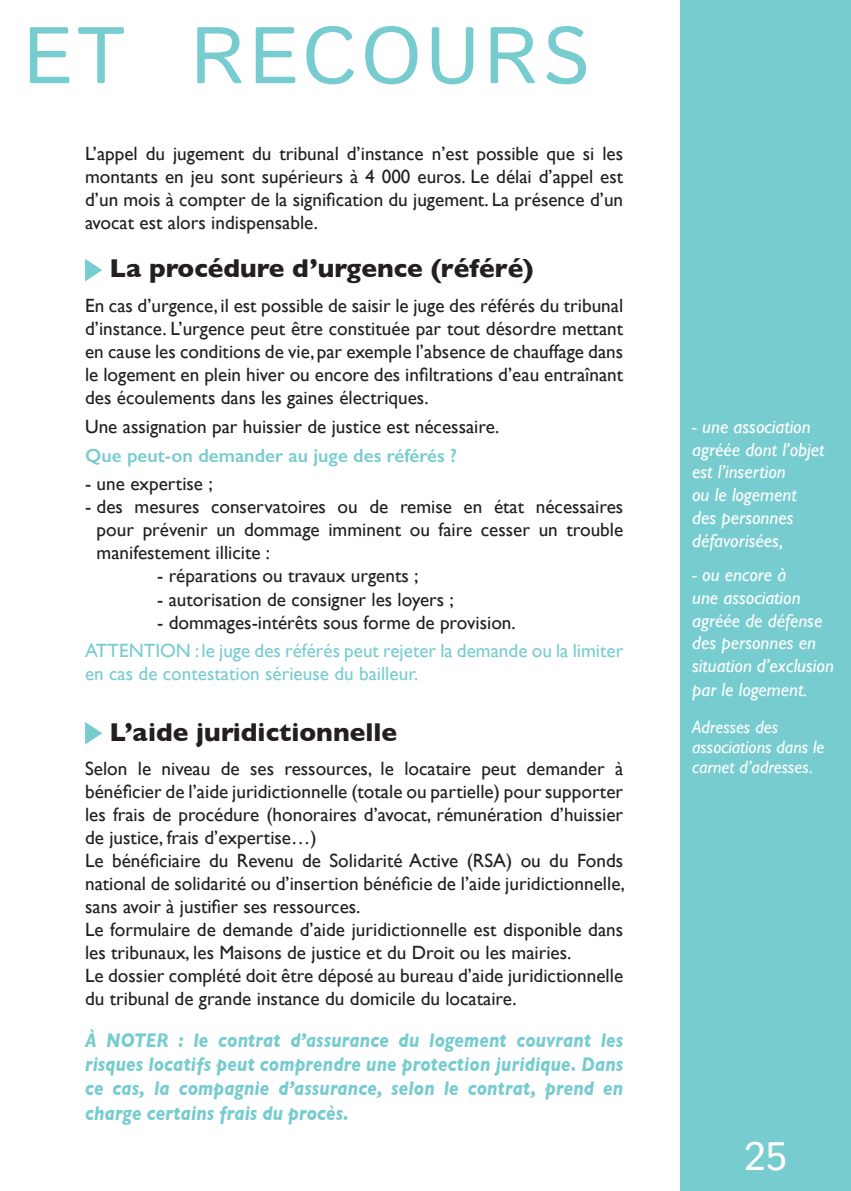
<style>
.page{position:relative;width:851px;height:1191px;background:#fff}
.page>*{position:absolute;margin:0;border:0;box-sizing:border-box;transform-origin:0 0}
.t1{font:80px "Istok";letter-spacing:.05em;color:#77ccd0}
.t2{font:40px "Istok";color:#fff}
.t3{font:700 26.2px "Gill Sans";color:#231f20}
.t4{font:italic 700 20.2px/24.2px "Gill Sans";letter-spacing:.01em;color:#77ccd0;text-align:justify;scale:.85 1}
.t5{font:19.2px/23px "Gill Sans";color:#231f20;text-align:justify}
.t6{font:19.2px/23px "Gill Sans";color:#77ccd0}
.t7{font:600 19.2px "Gill Sans";color:#77ccd0}
.t8{font:italic 19px/22.8px "Gill Sans";color:#fff}
.t9{font:italic 18px/20px "Gill Sans";color:#fff}
</style>
<div class="page">
<div style="left:680px;top:0;width:170px;height:1191px;background:#77ccd0"></div>
<svg style="left:85px;top:259px;width:17px;height:22px"></svg>
<svg style="left:85px;top:722px;width:17px;height:22px"></svg>
<h1 class="t1" style="left:23px;top:3px;width:568px">ET RECOURS</h1>
<p class="t5" style="left:85px;top:141px;width:539px">L’appel du jugement du tribunal d’instance n’est possible que si les montants en jeu sont supérieurs à 4 000 euros. Le délai d’appel est d’un mois à compter de la signification du jugement. La présence d’un avocat est alors indispensable.</p>
<h3 class="t3" style="left:110px;top:248px;width:425px">La procédure d’urgence (référé)</h3>
<p class="t5" style="left:85px;top:294px;width:539px">En cas d’urgence, il est possible de saisir le juge des référés du tribunal d’instance. L’urgence peut être constituée par tout désordre mettant en cause les conditions de vie, par exemple l’absence de chauffage dans le logement en plein hiver ou encore des infiltrations d’eau entraînant des écoulements dans les gaines électriques.</p>
<p class="t5" style="left:85px;top:414px;width:416px">Une assignation par huissier de justice est nécessaire.</p>
<p class="t7" style="left:85px;top:443px;width:373px">Que peut-on demander au juge des référés ?</p>
<p class="t5" style="left:85px;top:472px;width:129px">- une expertise ;</p>
<p class="t5" style="left:97px;top:495px;width:528px;text-indent:-12px">- des mesures conservatoires ou de remise en état nécessaires pour prévenir un dommage imminent ou faire cesser un trouble manifestement illicite :</p>
<p class="t5" style="left:157px;top:564px;width:263px">- réparations ou travaux urgents ;</p>
<p class="t5" style="left:157px;top:587px;width:298px">- autorisation de consigner les loyers ;</p>
<p class="t5" style="left:157px;top:610px;width:360px">- dommages-intérêts sous forme de provision.</p>
<p class="t6" style="left:85px;top:639px;width:539px">ATTENTION : le juge des référés peut rejeter la demande ou la limiter en cas de contestation sérieuse du bailleur.</p>
<h3 class="t3" style="left:110px;top:711px;width:289px">L’aide juridictionnelle</h3>
<p class="t5" style="left:85px;top:757px;width:541px;text-align:left">Selon le niveau de ses ressources, le locataire peut demander à bénéficier de l’aide juridictionnelle (totale ou partielle) pour supporter les frais de procédure (honoraires d’avocat, rémunération d’huissier de justice, frais d’expertise…)<br>Le bénéficiaire du Revenu de Solidarité Active (RSA) ou du Fonds national de solidarité ou d’insertion bénéficie de l’aide juridictionnelle, sans avoir à justifier ses ressources.<br>Le formulaire de demande d’aide juridictionnelle est disponible dans les tribunaux, les Maisons de justice et du Droit ou les mairies.<br>Le dossier complété doit être déposé au bureau d’aide juridictionnelle du tribunal de grande instance du domicile du locataire.</p>
<p class="t4" style="left:85px;top:1027px;width:634px">À NOTER : le contrat d’assurance du logement couvrant les risques locatifs peut comprendre une protection juridique. Dans ce cas, la compagnie d’assurance, selon le contrat, prend en charge certains frais du procès.</p>
<p class="t8" style="left:692px;top:415px;width:134px">- une association agréée dont l’objet est l’insertion<br>ou le logement des personnes défavorisées,</p>
<p class="t8" style="left:692px;top:563px;width:143px">- ou encore à<br>une association agréée de défense des personnes en situation d’exclusion par le logement.</p>
<p class="t9" style="left:692px;top:717px;width:134px">Adresses des associations dans le carnet d’adresses.</p>
<h2 class="t2" style="left:744px;top:1130px;width:45px">25</h2>
</div>
